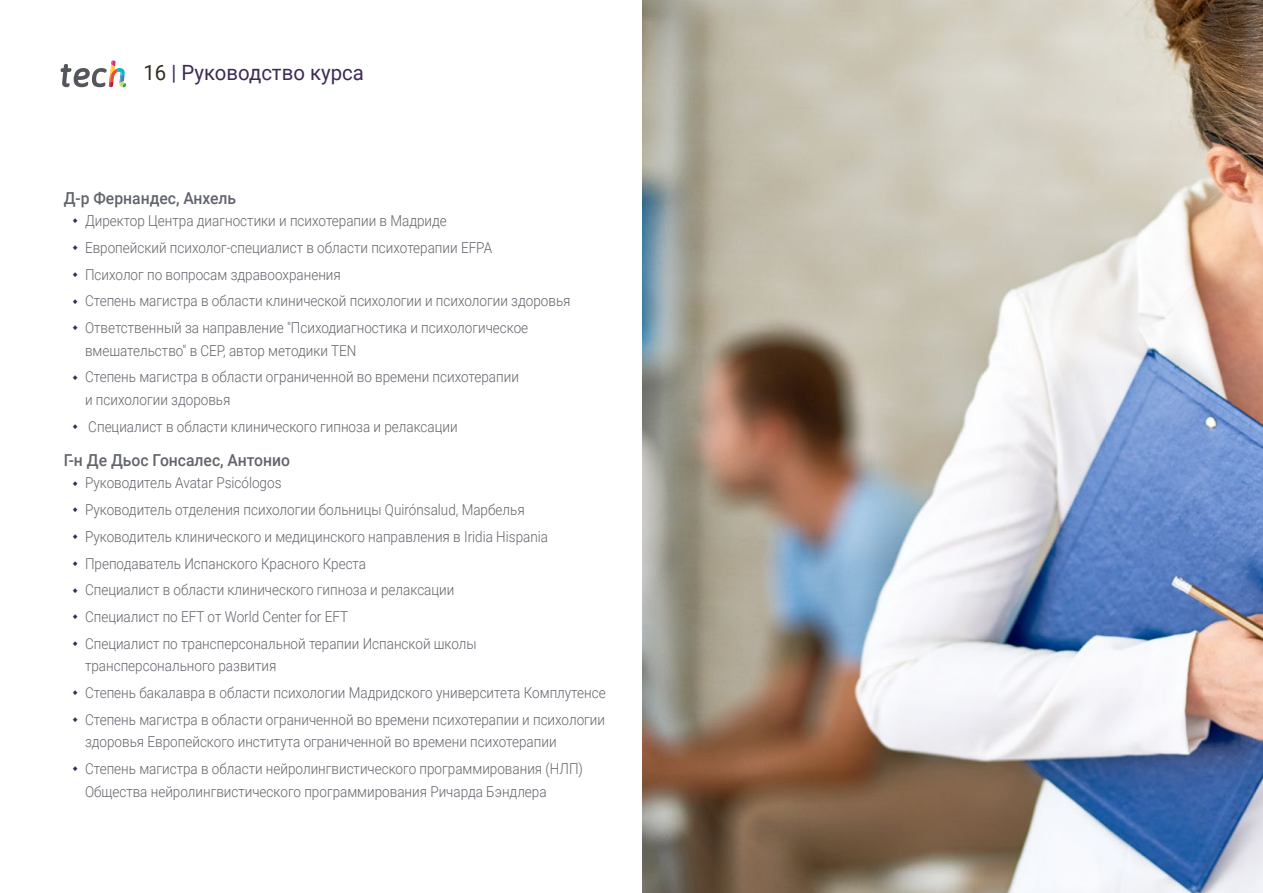
<style>
.page{position:relative;width:1263px;height:893px;background:#fff}
.page>*{position:absolute;margin:0;border:0;box-sizing:border-box;transform-origin:0 0}
.t1{font:21px "Roboto";color:#3d2b56}
.t2{font:500 16.5px "Roboto";color:#61646a;scale:.95 1}
.t3{font:300 15px/26.7px "Roboto";color:#61646a;scale:.9 1}
.s1{color:#312e20}
</style>
<div class="page">
<svg style="left:61px;top:61px;width:65px;height:27px"></svg>
<img style="left:642px;top:0;width:621px;height:893px">
<h1 class="t1" style="left:144px;top:57px;width:222px"><span class="s1">16</span> | Руководство курса</h1>
<p class="t2" style="left:64px;top:186px;width:183px">Д-р Фернандес, Анхель</p>
<p class="t3" style="left:85px;top:207px;width:541px">Директор Центра диагностики и психотерапии в Мадриде<br>Европейский психолог-специалист в области психотерапии EFPA<br>Психолог по вопросам здравоохранения<br>Степень магистра в области клинической психологии и психологии здоровья Ответственный за направление "Психодиагностика и психологическое</p>
<p class="t3" style="left:85px;top:336px;width:484px">вмешательство" в CEP, автор методики TEN<br>Степень магистра в области ограниченной во времени психотерапии</p>
<p class="t3" style="left:85px;top:386px;width:415px">и психологии здоровья<br>Специалист в области клинического гипноза и релаксации</p>
<p class="t2" style="left:64px;top:448px;width:240px">Г-н Де Дьос Гонсалес, Антонио</p>
<p class="t3" style="left:85px;top:469px;width:516px">Руководитель Avatar Psicólogos<br>Руководитель отделения психологии больницы Quirónsalud, Марбелья Руководитель клинического и медицинского направления в Iridia Hispania Преподаватель Испанского Красного Креста<br>Специалист в области клинического гипноза и релаксации<br>Специалист по EFT от World Center for EFT<br>Специалист по трансперсональной терапии Испанской школы</p>
<p class="t3" style="left:85px;top:652px;width:580px">трансперсонального развития<br>Степень бакалавра в области психологии Мадридского университета Комплутенсе<br>Степень магистра в области ограниченной во времени психотерапии и психологии</p>
<p class="t3" style="left:85px;top:728px;width:555px">здоровья Европейского института ограниченной во времени психотерапии<br>Степень магистра в области нейролингвистического программирования (НЛП)</p>
<p class="t3" style="left:85px;top:777px;width:514px">Общества нейролингвистического программирования Ричарда Бэндлера</p>
</div>
